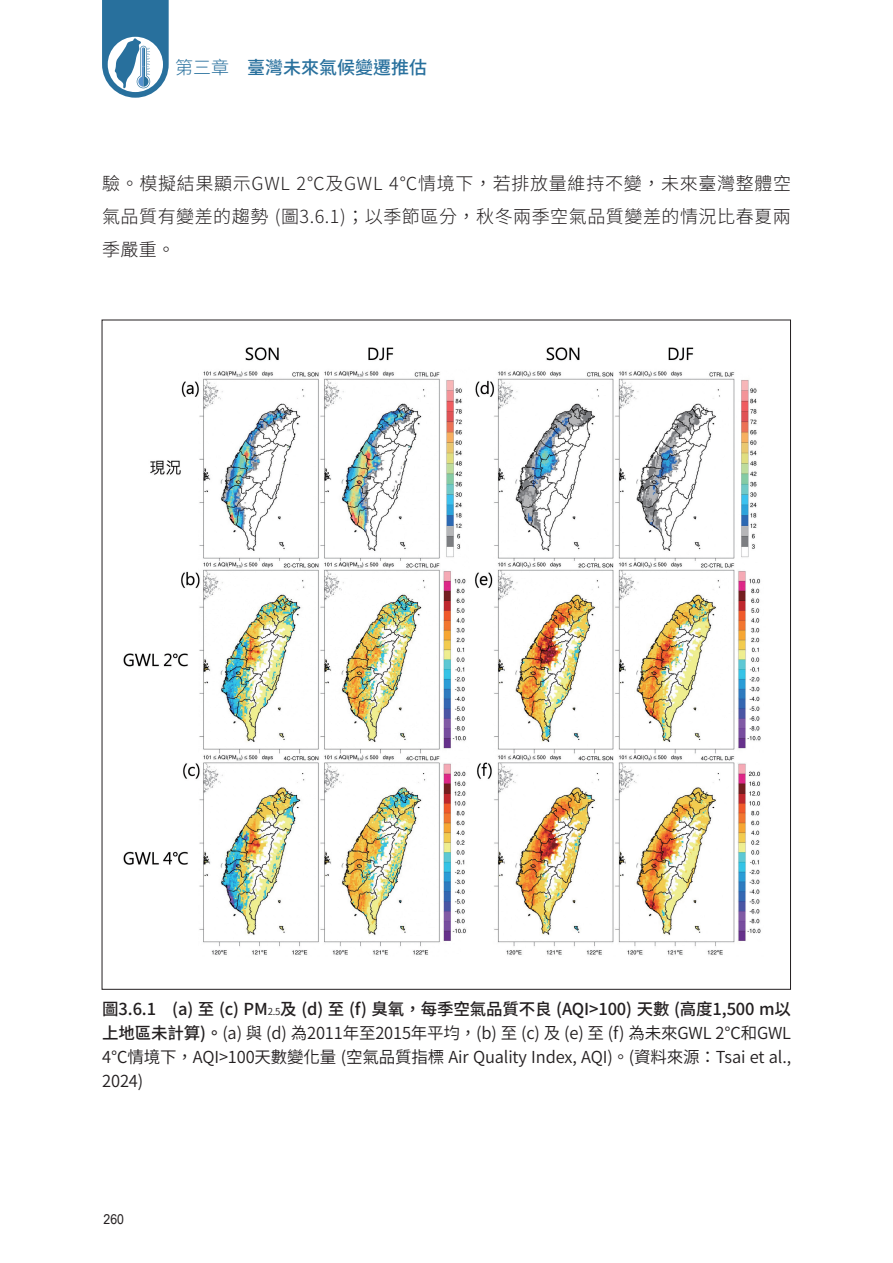
<style>
.page{position:relative;width:893px;height:1263px;background:#fff}
.page>*{position:absolute;margin:0;border:0;box-sizing:border-box;transform-origin:0 0}
.內文{font:300 18px/33px "Noto Sans CJ Ktc";letter-spacing:.03em;color:#231f20;text-align:justify}
.t1{font:500 18px "Noto Sans CJ Ktc";color:#28709d}
.圖說_粗體{font:600 16.5px/24px "Noto Sans CJ Ktc";letter-spacing:-.01em;color:#231f20;text-align:justify}
.t2{font:13.5px "Arial Narrow";color:#231f20;scale:1.11 1}
.s1{font-weight:300}
.s2{font-weight:500}
.s3{font-size:9.6px}
</style>
<div class="page">
<svg style="left:102px;top:0;width:67px;height:98px"></svg>
<img style="left:123px;top:347px;width:638px;height:608px">
<p class="t1" style="left:175px;top:57px;width:253px"><span class="s1">第三章　</span>臺灣未來氣候變遷推估</p>
<p class="內文" style="left:102px;top:167px;width:691px">驗。模擬結果顯示GWL 2℃及GWL 4℃情境下，若排放量維持不變，未來臺灣整體空氣品質有變差的趨勢 (圖3.6.1)；以季節區分，秋冬兩季空氣品質變差的情況比春夏兩季嚴重。</p>
<p class="圖說_粗體" style="left:102px;top:997px;width:690px"><span class="s2">圖3.6.1　(a) 至 (c) PM</span><span class="s3">2.5</span><span class="s2">及 (d) 至 (f) 臭氧，每季空氣品質不良 (AQI&gt;100) 天數 (高度1,500 m以上地區未計算)。</span>(a) 與 (d) 為2011年至2015年平均，(b) 至 (c) 及 (e) 至 (f) 為未來GWL 2℃和GWL 4℃情境下，AQI&gt;100天數變化量 (空氣品質指標 Air Quality Index, AQI)。(資料來源：Tsai et al., 2024)</p>
<p class="t2" style="left:104px;top:1209px;width:20px">260</p>
</div>
